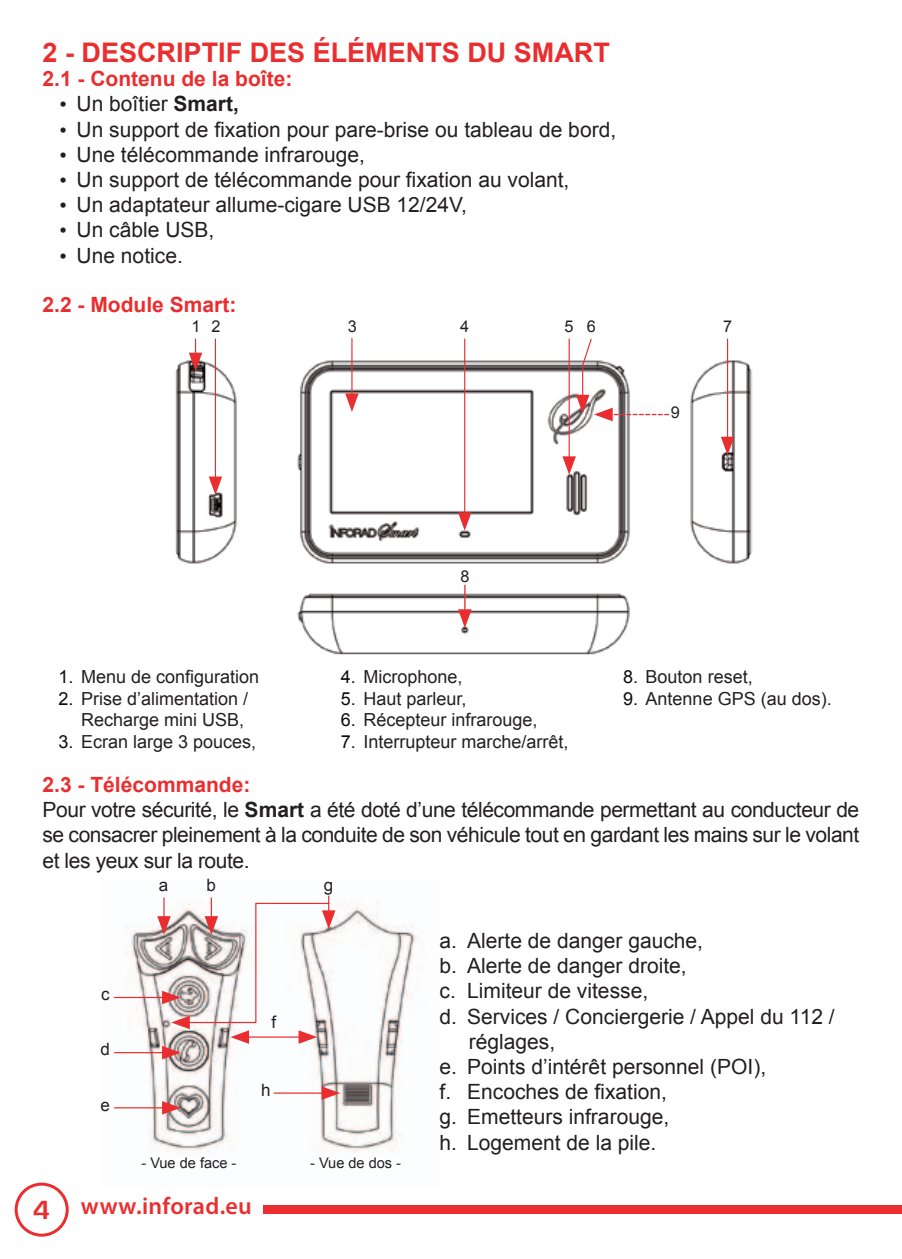
<style>
.page{position:relative;width:902px;height:1259px;background:#fff}
.page>*{position:absolute;margin:0;border:0;box-sizing:border-box;transform-origin:0 0}
.t1{font:700 27px "Arial";color:#ea2e2f}
.t2{font:600 24px "Myriad Pro";letter-spacing:.01em;color:#ea2e2f}
.t3{font:21px "Arial";color:#231f20}
.t4{font:21px/25.2px "Arial";letter-spacing:-.02em;color:#231f20}
.t5{font:700 21px "Arial";color:#ea2e2f}
.t6{font:18px/21.6px "Arial";color:#231f20;text-align:right}
.t7{font:17.1px "Arial";color:#231f20}
.t8{font:16.2px "Arial";color:#231f20}
.t9{font:14.7px "Arial";color:#231f20}
.s1{font-family:"Times New Roman"}
.s2{font-weight:700}
.s3{color:#0f0a0d}
.s4{font-weight:700;color:#ea2e2f}
.s5{font-family:"Eurostile";font-weight:700;font-size:27px}
</style>
<div class="page">
<div style="left:15px;top:1182px;width:54px;height:54px;border:3px solid #ea2e2f;border-radius:50%"></div>
<div style="left:264px;top:1205px;width:637px;height:9px;background:#ea2e2f"></div>
<img style="left:114px;top:895px;width:306px;height:259px">
<hr style="left:114px;top:997px;width:53px;height:1px;background:#ea2e2f">
<hr style="left:114px;top:1052px;width:53px;height:1px;background:#ea2e2f">
<hr style="left:114px;top:1107px;width:53px;height:1px;background:#ea2e2f">
<svg style="left:162px;top:1101px;width:19px;height:13px"></svg>
<svg style="left:157px;top:896px;width:178px;height:163px"></svg>
<hr style="left:274px;top:1092px;width:52px;height:1px;background:#ea2e2f">
<svg style="left:321px;top:1086px;width:19px;height:14px"></svg>
<img style="left:175px;top:339px;width:578px;height:316px">
<hr style="left:464px;top:339px;width:1px;height:178px;background:#ea2e2f">
<svg style="left:458px;top:512px;width:13px;height:19px"></svg>
<hr style="left:351px;top:338px;width:1px;height:60px;background:#ea2e2f">
<svg style="left:345px;top:393px;width:13px;height:19px"></svg>
<hr style="left:215px;top:339px;width:1px;height:142px;background:#ea2e2f">
<svg style="left:209px;top:476px;width:13px;height:19px"></svg>
<svg style="left:189px;top:339px;width:13px;height:32px"></svg>
<hr style="left:568px;top:339px;width:1px;height:122px;background:#ea2e2f">
<svg style="left:562px;top:456px;width:14px;height:19px"></svg>
<hr style="left:727px;top:339px;width:1px;height:102px;background:#ea2e2f">
<svg style="left:720px;top:437px;width:14px;height:18px"></svg>
<svg style="left:458px;top:585px;width:13px;height:43px"></svg>
<svg style="left:576px;top:338px;width:92px;height:83px"></svg>
<p class="t1" style="left:43px;top:35px;width:491px">2 - Descriptif des éléments du SMART</p>
<p class="t5" style="left:43px;top:65px;width:251px">2.1 - Contenu de la boîte:</p>
<p class="t3" style="left:60px;top:90px;width:181px"><span class="s1">•</span> Un boîtier <span class="s2">Smart,</span></p>
<p class="t3" style="left:60px;top:115px;width:558px"><span class="s1">•</span> Un support de fixation pour pare-brise ou tableau de bord,</p>
<p class="t3" style="left:60px;top:141px;width:307px"><span class="s1">•</span> Une télécommande infrarouge,</p>
<p class="t3" style="left:60px;top:166px;width:511px"><span class="s1">•</span> Un support de télécommande pour fixation au volant,</p>
<p class="t3" style="left:60px;top:191px;width:409px"><span class="s1">•</span> Un adaptateur allume-cigare USB 12/24V,</p>
<p class="t3" style="left:60px;top:216px;width:156px"><span class="s1">•</span> Un câble USB,</p>
<p class="t3" style="left:60px;top:241px;width:125px"><span class="s1">•</span> Une notice.</p>
<p class="t5" style="left:43px;top:290px;width:195px">2.2 - Module Smart:</p>
<p class="t8" style="left:191px;top:316px;width:30px">1 2</p>
<p class="t8" style="left:348px;top:316px;width:11px">3</p>
<p class="t8" style="left:460px;top:316px;width:11px">4</p>
<p class="t8" style="left:564px;top:316px;width:33px">5 6</p>
<p class="t8" style="left:723px;top:316px;width:11px">7</p>
<p class="t6" style="left:59px;top:666px;width:202px"><span class="s3">1.</span> Menu de configuration</p>
<p class="t6" style="left:59px;top:688px;width:191px"><span class="s3">2.</span> Prise d’alimentation /<br>Recharge mini USB,</p>
<p class="t6" style="left:59px;top:731px;width:199px"><span class="s3">3.</span> Ecran large 3 pouces,</p>
<p class="t8" style="left:670px;top:402px;width:11px">9</p>
<p class="t8" style="left:460px;top:565px;width:11px">8</p>
<p class="t6" style="left:341px;top:666px;width:123px"><span class="s3">4.</span> Microphone,</p>
<p class="t6" style="left:341px;top:688px;width:127px"><span class="s3">5.</span> Haut parleur,</p>
<p class="t6" style="left:341px;top:709px;width:198px"><span class="s3">6.</span> Récepteur infrarouge,</p>
<p class="t6" style="left:341px;top:731px;width:229px"><span class="s3">7.</span> Interrupteur marche/arrêt,</p>
<p class="t6" style="left:623px;top:666px;width:131px"><span class="s3">8.</span> Bouton reset,</p>
<p class="t6" style="left:623px;top:688px;width:210px"><span class="s3">9.</span> Antenne GPS (au dos).</p>
<p class="t4" style="left:43px;top:772px;width:818px"><span class="s4">2.3 - Télécommande:<br></span>Pour votre sécurité, le <span class="s2">Smart</span> a été doté d’une télécommande permettant au conducteur de se consacrer pleinement à la conduite de son véhicule tout en gardant les mains sur le volant et les yeux sur la route.</p>
<p class="t7" style="left:159px;top:873px;width:11px">a</p>
<p class="t7" style="left:207px;top:873px;width:11px">b</p>
<p class="t7" style="left:324px;top:873px;width:11px">g</p>
<p class="t7" style="left:101px;top:983px;width:10px">c</p>
<p class="t7" style="left:101px;top:1037px;width:11px">d</p>
<p class="t7" style="left:101px;top:1093px;width:11px">e</p>
<p class="t7" style="left:271px;top:1011px;width:6px">f</p>
<p class="t7" style="left:261px;top:1078px;width:11px">h</p>
<p class="t9" style="left:141px;top:1153px;width:96px">- Vue de face -</p>
<p class="t9" style="left:310px;top:1153px;width:92px">- Vue de dos -</p>
<p class="t2" style="left:33px;top:1191px;width:220px"><span class="s5">4</span> www.inforad.eu</p>
<p class="t3" style="left:439px;top:927px;width:265px">a. Alerte de danger gauche,</p>
<p class="t3" style="left:439px;top:952px;width:248px">b. Alerte de danger droite,</p>
<p class="t3" style="left:439px;top:977px;width:210px">c. Limiteur de vitesse,</p>
<p class="t3" style="left:439px;top:1002px;width:396px">d. Services / Conciergerie / Appel du 112 /</p>
<p class="t3" style="left:469px;top:1027px;width:88px">réglages,</p>
<p class="t3" style="left:439px;top:1053px;width:328px">e. Points d’intérêt personnel (POI),</p>
<p class="t3" style="left:439px;top:1078px;width:229px">f. Encoches de fixation,</p>
<p class="t3" style="left:439px;top:1103px;width:231px">g. Emetteurs infrarouge,</p>
<p class="t3" style="left:439px;top:1128px;width:218px">h. Logement de la pile.</p>
</div>
